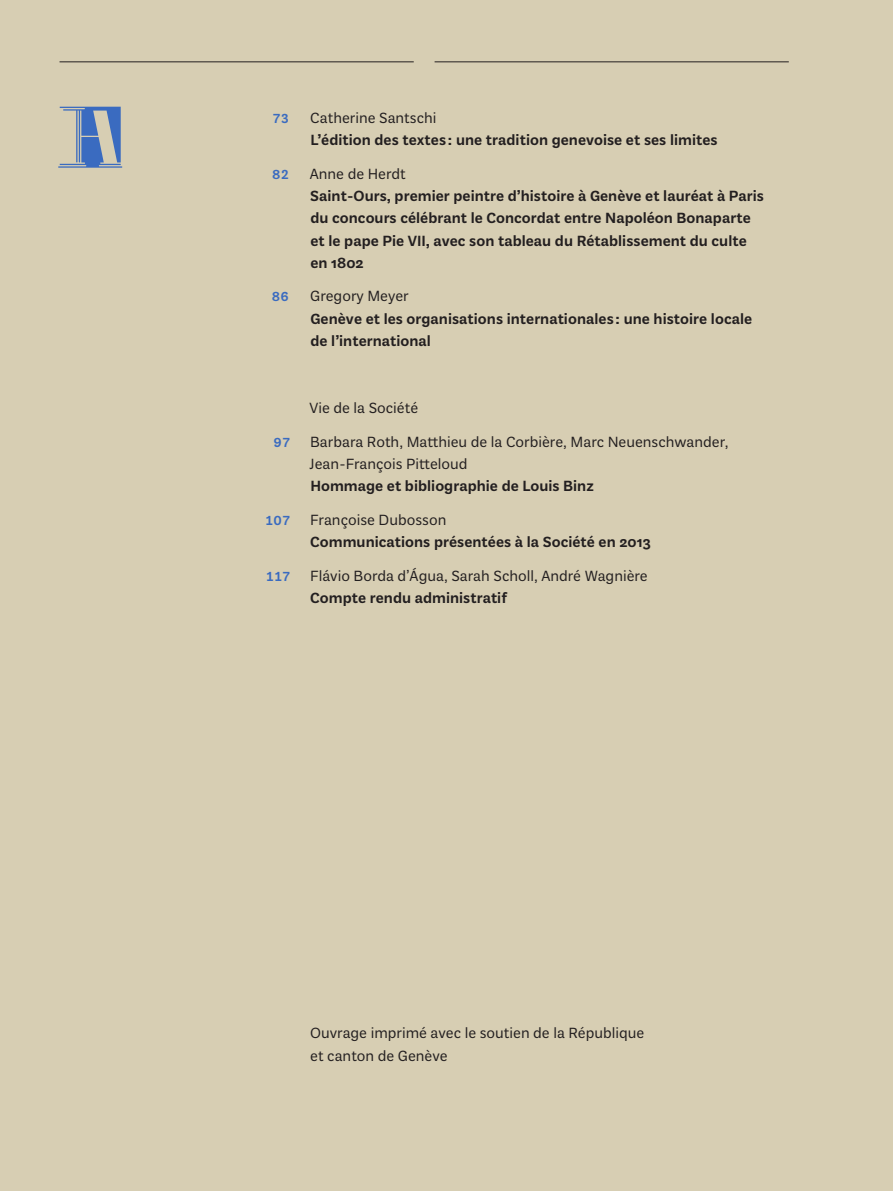
<style>
.page{position:relative;width:893px;height:1191px;background:#d7ceb3}
.page>*{position:absolute;margin:0;border:0;box-sizing:border-box;transform-origin:0 0}
.t1{font:500 15.75px/22.4px "Plan Grotesque Std";color:#231f20}
.t2{font:15.75px/22.4px "Plan Grotesque Std";color:#231f20}
.t3{font:500 14px "Plan Grotesque Std";letter-spacing:.005em;color:#3a6bc0}
.s1{font-weight:400}
.s2{font-weight:500}
</style>
<div class="page">
<hr style="left:435px;top:61px;width:354px;height:1px;background:#231f20">
<hr style="left:60px;top:61px;width:354px;height:1px;background:#231f20">
<svg style="left:58px;top:107px;width:64px;height:61px"></svg>
<p class="t3" style="left:272px;top:110px;width:18px">73</p>
<p class="t3" style="left:272px;top:166px;width:18px">82</p>
<p class="t3" style="left:272px;top:288px;width:19px">86</p>
<p class="t1" style="left:310px;top:106px;width:409px"><span class="s1">Catherine Santschi<br></span>L’édition des textes : une tradition genevoise et ses limites</p>
<p class="t1" style="left:310px;top:162px;width:456px"><span class="s1">Anne de Herdt<br></span>Saint-Ours, premier peintre d’histoire à Genève et lauréat à Paris du concours célébrant le Concordat entre Napoléon Bonaparte et le pape Pie VII, avec son tableau du Rétablissement du culte en 1802</p>
<p class="t1" style="left:310px;top:285px;width:443px"><span class="s1">Gregory Meyer<br></span>Genève et les organisations internationales : une histoire locale de l’international</p>
<p class="t3" style="left:274px;top:433px;width:18px">97</p>
<p class="t3" style="left:265px;top:512px;width:27px">107</p>
<p class="t3" style="left:266px;top:567px;width:26px">117</p>
<p class="t2" style="left:309px;top:391px;width:421px;line-height:33.4px">Vie de la Société<br>Barbara Roth, Matthieu de la Corbière, Marc Neuenschwander,</p>
<p class="t1" style="left:310px;top:452px;width:286px"><span class="s1">Jean-François Pitteloud<br></span>Hommage et bibliographie de Louis Binz</p>
<p class="t1" style="left:310px;top:508px;width:342px"><span class="s1">Françoise Dubosson<br></span>Communications présentées à la Société en 2013</p>
<p class="t2" style="left:310px;top:564px;width:339px">Flávio Borda d’Água, Sarah Scholl, André Wagnière<br><span class="s2">Compte rendu administratif</span></p>
<p class="t2" style="left:310px;top:1021px;width:336px">Ouvrage imprimé avec le soutien de la République et canton de Genève</p>
</div>
